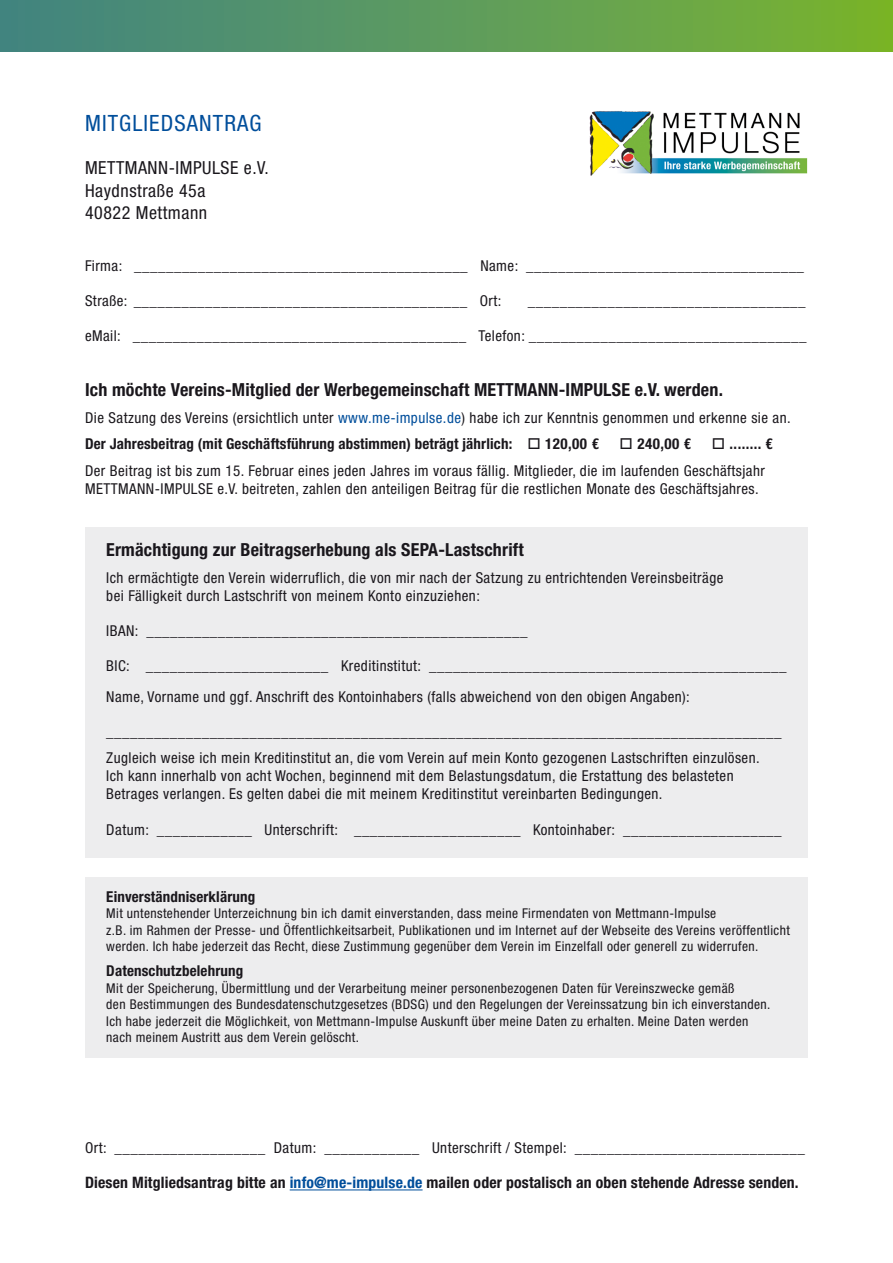
<style>
.page{position:relative;width:893px;height:1263px;background:#fff}
.page>*{position:absolute;margin:0;border:0;box-sizing:border-box;transform-origin:0 0}
.t1{font:condensed 22.5px "Helvetica Neue LT Pro";color:#004e9b}
.t2{font:700 condensed 18px "Helvetica Neue LT Pro";letter-spacing:.01em;color:#1a171c}
.t3{font:condensed 18px/22.5px "Helvetica Neue LT Pro";letter-spacing:.03em;color:#1a171c}
.t4{font:700 condensed 15.75px "Helvetica Neue LT Pro";letter-spacing:.01em;color:#1a171c}
.t5{font:condensed 15px/26.5px "Helvetica Neue LT Pro";letter-spacing:.03em;color:#1a171c}
.t6{font:700 condensed 15px "Helvetica Neue LT Pro";letter-spacing:.01em;color:#1a171c}
.t7{font:condensed 13.5px/16.5px "Helvetica Neue LT Pro";letter-spacing:.03em;color:#1a171c}
.s1{color:#004e9b}
.s2{font-weight:700}
</style>
<div class="page">
<div style="left:85px;top:877px;width:723px;height:181px;background:#ededee"></div>
<div style="left:85px;top:527px;width:723px;height:331px;background:#ededee"></div>
<hr style="left:290px;top:1189px;width:133px;height:1px;background:#004e9b">
<div style="left:0;top:0;width:893px;height:51px;background:linear-gradient(to right,#418485,#7ab430)"></div>
<img style="left:589px;top:111px;width:219px;height:65px">
<h1 class="t1" style="left:85px;top:110px;width:30px">Mitgliedsantrag</h1>
<p class="t3" style="left:85px;top:157px;width:185px">METTMANN-IMPULSE e.V.<br>Haydnstraße 45a<br>40822 Mettmann</p>
<p class="t5" style="left:85px;top:252px;width:721px">Firma: __________________________________________ Name: ___________________________________</p>
<p class="t5" style="left:85px;top:287px;width:418px">Straße: __________________________________________ Ort:</p>
<p class="t5" style="left:528px;top:287px;width:279px">___________________________________</p>
<p class="t5" style="left:85px;top:322px;width:723px">eMail: __________________________________________ Telefon: ___________________________________</p>
<p class="t2" style="left:85px;top:379px;width:639px">Ich möchte Vereins-Mitglied der Werbegemeinschaft METTMANN-IMPULSE e.V. werden.</p>
<p class="t5" style="left:85px;top:404px;width:707px">Die Satzung des Vereins (ersichtlich unter <span class="s1">www.me-impulse.de</span>) habe ich zur Kenntnis genommen und erkenne sie an.<br><span class="s2">Der Jahresbeitrag (mit Geschäftsführung abstimmen) beträgt jährlich:</span> □ <span class="s2">120,00 €</span></p>
<p class="t5" style="left:85px;top:431px;width:689px;text-indent:627px">□ <span class="s2">........ €<br></span>Der Beitrag ist bis zum 15. Februar eines jeden Jahres im voraus fällig. Mitglieder, die im laufenden Geschäftsjahr</p>
<p class="t5" style="left:85px;top:475px;width:675px">METTMANN-IMPULSE e.V. beitreten, zahlen den anteiligen Beitrag für die restlichen Monate des Geschäftsjahres.</p>
<p class="t6" style="left:620px;top:435px;width:73px">□ 240,00 €</p>
<p class="t2" style="left:106px;top:539px;width:419px">Ermächtigung zur Beitragserhebung als SEPA-Lastschrift</p>
<p class="t5" style="left:106px;top:568px;width:619px;line-height:18px">Ich ermächtigte den Verein widerruflich, die von mir nach der Satzung zu entrichtenden Vereinsbeiträge bei Fälligkeit durch Lastschrift von meinem Konto einzuziehen:</p>
<p class="t5" style="left:106px;top:617px;width:423px">IBAN: ________________________________________________</p>
<p class="t5" style="left:106px;top:649px;width:682px;line-height:31.3px">BIC: _______________________ Kreditinstitut: _____________________________________________<br>Name, Vorname und ggf. Anschrift des Kontoinhabers (falls abweichend von den obigen Angaben):</p>
<p class="t5" style="left:106px;top:718px;width:677px">_____________________________________________________________________________________<br>Zugleich weise ich mein Kreditinstitut an, die vom Verein auf mein Konto gezogenen Lastschriften einzulösen.</p>
<p class="t5" style="left:106px;top:767px;width:629px;line-height:18px">Ich kann innerhalb von acht Wochen, beginnend mit dem Belastungsdatum, die Erstattung des belasteten<br>Betrages verlangen. Es gelten dabei die mit meinem Kreditinstitut vereinbarten Bedingungen.</p>
<p class="t5" style="left:106px;top:816px;width:677px">Datum: ____________ Unterschrift: _____________________ Kontoinhaber: ____________________</p>
<p class="t6" style="left:106px;top:887px;width:151px">Einverständniserklärung</p>
<p class="t7" style="left:106px;top:905px;width:685px">Mit untenstehender Unterzeichnung bin ich damit einverstanden, dass meine Firmendaten von Mettmann-Impulse<br>z.B. im Rahmen der Presse- und Öffentlichkeitsarbeit, Publikationen und im Internet auf der Webseite des Vereins veröffentlicht werden. Ich habe jederzeit das Recht, diese Zustimmung gegenüber dem Verein im Einzelfall oder generell zu widerrufen.</p>
<p class="t6" style="left:106px;top:962px;width:138px">Datenschutzbelehrung</p>
<p class="t7" style="left:106px;top:980px;width:665px">Mit der Speicherung, Übermittlung und der Verarbeitung meiner personenbezogenen Daten für Vereinszwecke gemäß<br>den Bestimmungen des Bundesdatenschutzgesetzes (BDSG) und den Regelungen der Vereinssatzung bin ich einverstanden.<br>Ich habe jederzeit die Möglichkeit, von Mettmann-Impulse Auskunft über meine Daten zu erhalten. Meine Daten werden nach meinem Austritt aus dem Verein gelöscht.</p>
<p class="t5" style="left:85px;top:1135px;width:721px">Ort: ___________________ Datum: ____________ Unterschrift / Stempel: _____________________________</p>
<p class="t4" style="left:85px;top:1173px;width:715px">Diesen Mitgliedsantrag bitte an <span class="s1">info@me-impulse.de</span> mailen oder postalisch an oben stehende Adresse senden.</p>
</div>
